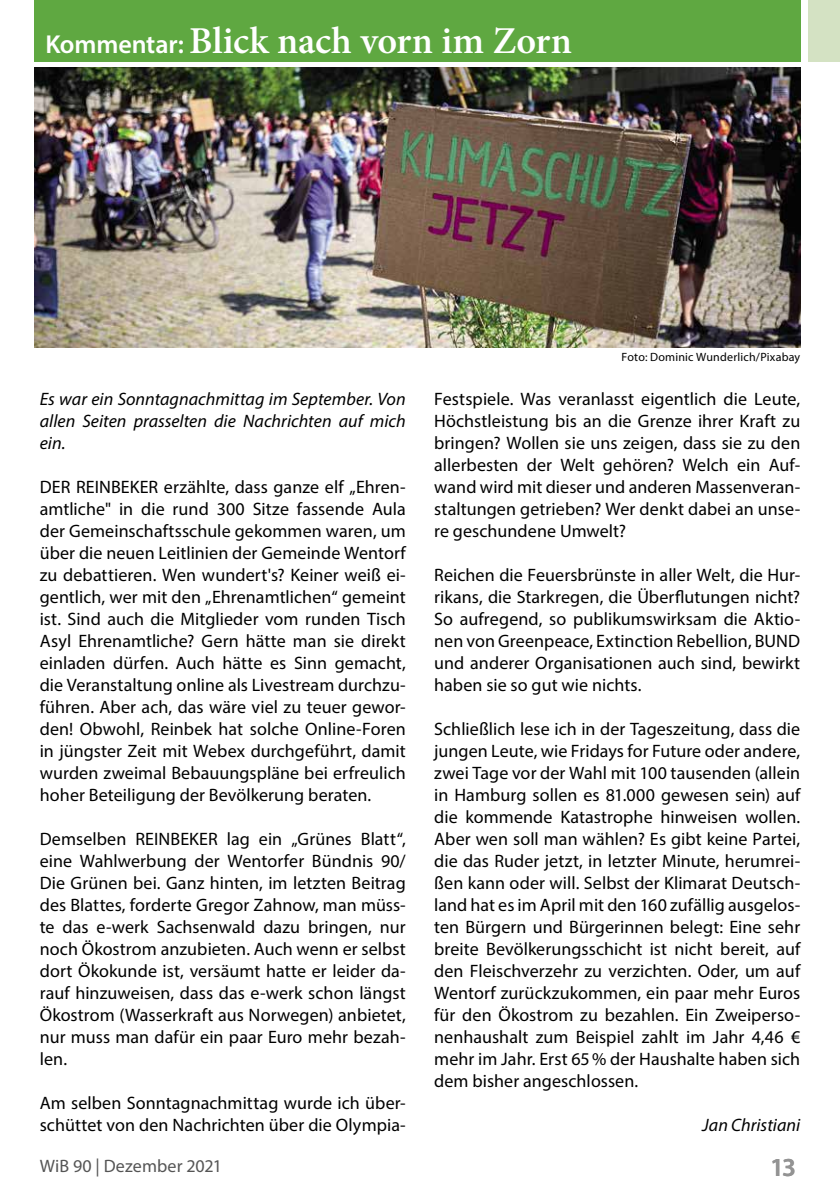
<style>
.page{position:relative;width:840px;height:1191px;background:#fff}
.page>*{position:absolute;margin:0;border:0;box-sizing:border-box;transform-origin:0 0}
.t1{font:600 38px "Minion Pro";letter-spacing:-.005em;color:#fff}
.t2{font:600 26px "Myriad Pro";color:#939393}
.t3{font:18px/22px "Myriad Pro";letter-spacing:.005em;color:#000;text-align:justify}
.t4{font:italic 18px/22px "Myriad Pro";color:#000;text-align:justify}
.t5{font:18px "Myriad Pro";letter-spacing:.005em;color:#555}
.t6{font:12px "Myriad Pro";letter-spacing:.015em;color:#000}
.s1{font-family:"Myriad Pro";font-size:26px}
</style>
<div class="page">
<div style="left:808px;top:0;width:31px;height:62px;background:#d4e2c3"></div>
<div style="left:34px;top:0;width:765px;height:62px;background:#5fa841"></div>
<img style="left:34px;top:67px;width:765px;height:281px">
<h1 class="t1" style="left:45px;top:15px;width:528px"><span class="s1">Kommentar:</span> Blick nach vorn im Zorn</h1>
<p class="t6" style="left:621px;top:349px;width:180px">Foto: Dominic Wunderlich/Pixabay</p>
<p class="t4" style="left:40px;top:388px;width:367px">Es war ein Sonntagnachmittag im September. Von allen Seiten prasselten die Nachrichten auf mich ein.</p>
<p class="t3" style="left:40px;top:476px;width:367px">DER REINBEKER erzählte, dass ganze elf „Ehren&shy;amtliche" in die rund 300 Sitze fassende Aula der Gemeinschaftsschule gekommen waren, um über die neuen Leitlinien der Gemeinde Wentorf zu debattieren. Wen wundert's? Keiner weiß ei&shy;gentlich, wer mit den „Ehrenamtlichen“ gemeint ist. Sind auch die Mitglieder vom runden Tisch Asyl Ehrenamtliche? Gern hätte man sie direkt einladen dürfen. Auch hätte es Sinn gemacht, die Veranstaltung online als Livestream durchzu&shy;führen. Aber ach, das wäre viel zu teuer gewor&shy;den! Obwohl, Reinbek hat solche Online-Foren in jüngster Zeit mit Webex durchgeführt, damit wurden zweimal Bebauungspläne bei erfreulich hoher Beteiligung der Bevölkerung beraten.</p>
<p class="t3" style="left:40px;top:828px;width:367px">Demselben REINBEKER lag ein „Grünes Blatt“, eine Wahlwerbung der Wentorfer Bündnis 90/ Die Grünen bei. Ganz hinten, im letzten Beitrag des Blattes, forderte Gregor Zahnow, man müss&shy;te das e-werk Sachsenwald dazu bringen, nur noch Ökostrom anzubieten. Auch wenn er selbst dort Ökokunde ist, versäumt hatte er leider da&shy;rauf hinzuweisen, dass das e-werk schon längst Ökostrom (Wasserkraft aus Norwegen) anbietet, nur muss man dafür ein paar Euro mehr bezah&shy;len.</p>
<p class="t3" style="left:40px;top:1092px;width:367px">Am selben Sonntagnachmittag wurde ich über&shy;schüttet von den Nachrichten über die Olympia-</p>
<p class="t3" style="left:434px;top:388px;width:367px">Festspiele. Was veranlasst eigentlich die Leute, Höchstleistung bis an die Grenze ihrer Kraft zu bringen? Wollen sie uns zeigen, dass sie zu den allerbesten der Welt gehören? Welch ein Auf&shy;wand wird mit dieser und anderen Massenveran&shy;staltungen getrieben? Wer denkt dabei an unse&shy;re geschundene Umwelt?</p>
<p class="t3" style="left:434px;top:564px;width:367px">Reichen die Feuersbrünste in aller Welt, die Hur&shy;rikans, die Starkregen, die Überflutungen nicht?<br>So aufregend, so publikumswirksam die Aktio&shy;nen von Greenpeace, Extinction Rebellion, BUND und anderer Organisationen auch sind, bewirkt haben sie so gut wie nichts.</p>
<p class="t3" style="left:434px;top:718px;width:367px">Schließlich lese ich in der Tageszeitung, dass die jungen Leute, wie Fridays for Future oder andere, zwei Tage vor der Wahl mit 100 tausenden (allein in Hamburg sollen es 81.000 gewesen sein) auf die kommende Katastrophe hinweisen wollen.<br>Aber wen soll man wählen? Es gibt keine Partei, die das Ruder jetzt, in letzter Minute, herumrei&shy;ßen kann oder will. Selbst der Klimarat Deutsch&shy;land hat es im April mit den 160 zufällig ausgelos&shy;ten Bürgern und Bürgerinnen belegt: Eine sehr breite Bevölkerungsschicht ist nicht bereit, auf den Fleischverzehr zu verzichten. Oder, um auf Wentorf zurückzukommen, ein paar mehr Euros für den Ökostrom zu bezahlen. Ein Zweiperso&shy;nenhaushalt zum Beispiel zahlt im Jahr 4,46 € mehr im Jahr. Erst 65% der Haushalte haben sich dem bisher angeschlossen.</p>
<p class="t4" style="left:701px;top:1114px;width:99px">Jan Christiani</p>
<p class="t5" style="left:40px;top:1154px;width:184px">WiB 90 | Dezember 2021</p>
<h2 class="t2" style="left:769px;top:1151px;width:28px">13</h2>
</div>
